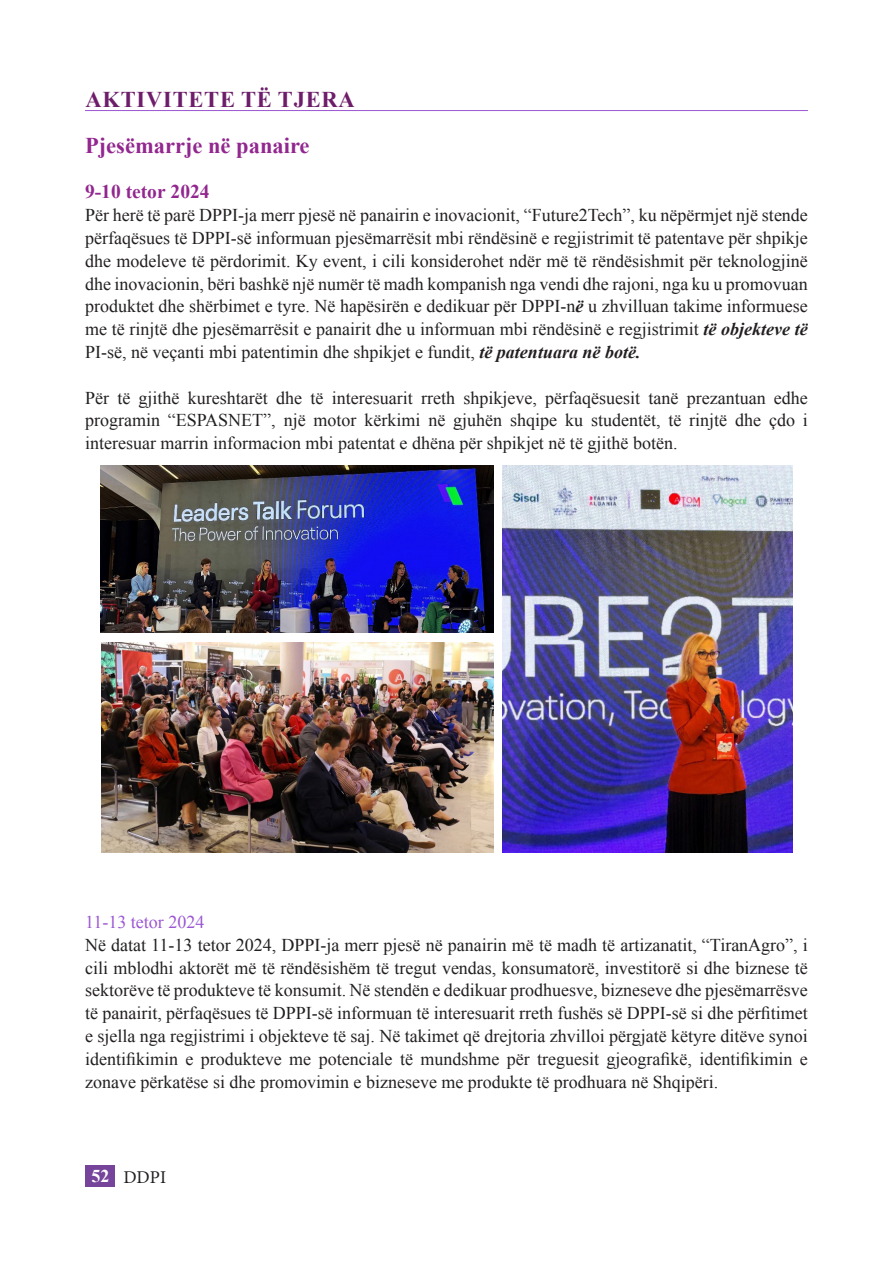
<style>
.page{position:relative;width:893px;height:1263px;background:#fff}
.page>*{position:absolute;margin:0;border:0;box-sizing:border-box;transform-origin:0 0}
.t1{font:700 22.5px "Times New Roman";color:#92278f}
.Style1{font:700 22.5px "Times New Roman";letter-spacing:.035em;color:#6d1d6a}
.t2{font:700 19.5px "Times New Roman";color:#92278f}
.t3{font:18px/22.8px "Times New Roman";color:#231f20;text-align:justify}
.t4{font:18px "Times New Roman";color:#9b57d3}
.t5{font:18px "Minion Pro";color:#231f20}
.s1{font-weight:700;font-style:italic}
.s2{font-family:"Times New Roman";font-weight:700;color:#fff}
</style>
<div class="page">
<div style="left:85px;top:1165px;width:30px;height:21px;background:#76449a"></div>
<hr style="left:85px;top:110px;width:723px;height:1px;background:#9b57d3">
<img style="left:101px;top:642px;width:392px;height:211px">
<img style="left:101px;top:466px;width:392px;height:166px">
<img style="left:502px;top:466px;width:290px;height:387px">
<p class="Style1" style="left:85px;top:83px;width:271px">AKTIVITETE TË TJERA</p>
<p class="t1" style="left:85px;top:129px;width:226px">Pjesëmarrje në panaire</p>
<p class="t2" style="left:85px;top:178px;width:126px">9-10 tetor 2024</p>
<p class="t3" style="left:85px;top:203px;width:724px">Për herë të parë DPPI-ja merr pjesë në panairin e inovacionit, “Future2Tech”, ku nëpërmjet një stende përfaqësues të DPPI-së informuan pjesëmarrësit mbi rëndësinë e regjistrimit të patentave për shpikje dhe modeleve të përdorimit. Ky event, i cili konsiderohet ndër më të rëndësishmit për teknologjinë dhe inovacionin, bëri bashkë një numër të madh kompanish nga vendi dhe rajoni, nga ku u promovuan produktet dhe shërbimet e tyre. Në hapësirën e dedikuar për DPPI-n<span class="s1">ë</span> u zhvilluan takime informuese me të rinjtë dhe pjesëmarrësit e panairit dhe u informuan mbi rëndësinë e regjistrimit <span class="s1">të objekteve të </span>PI-së, në veçanti mbi patentimin dhe shpikjet e fundit, <span class="s1">të patentuara në botë.</span></p>
<p class="t3" style="left:85px;top:386px;width:724px">Për të gjithë kureshtarët dhe të interesuarit rreth shpikjeve, përfaqësuesit tanë prezantuan edhe programin “ESPASNET”, një motor kërkimi në gjuhën shqipe ku studentët, të rinjtë dhe çdo i interesuar marrin informacion mbi patentat e dhëna për shpikjet në të gjithë botën.</p>
<p class="t4" style="left:85px;top:910px;width:121px">11-13 tetor 2024</p>
<p class="t3" style="left:85px;top:933px;width:724px">Në datat 11-13 tetor 2024, DPPI-ja merr pjesë në panairin më të madh të artizanatit, “TiranAgro”, i cili mblodhi aktorët më të rëndësishëm të tregut vendas, konsumatorë, investitorë si dhe biznese të sektorëve të produkteve të konsumit. Në stendën e dedikuar prodhuesve, bizneseve dhe pjesëmarrësve të panairit, përfaqësues të DPPI-së informuan të interesuarit rreth fushës së DPPI-së si dhe përfitimet e sjella nga regjistrimi i objekteve të saj. Në takimet që drejtoria zhvilloi përgjatë këtyre ditëve synoi identifikimin e produkteve me potenciale të mundshme për treguesit gjeografikë, identifikimin e zonave përkatëse si dhe promovimin e bizneseve me produkte të prodhuara në Shqipëri.</p>
<p class="t5" style="left:92px;top:1165px;width:76px"><span class="s2">52</span> DDPI</p>
</div>
